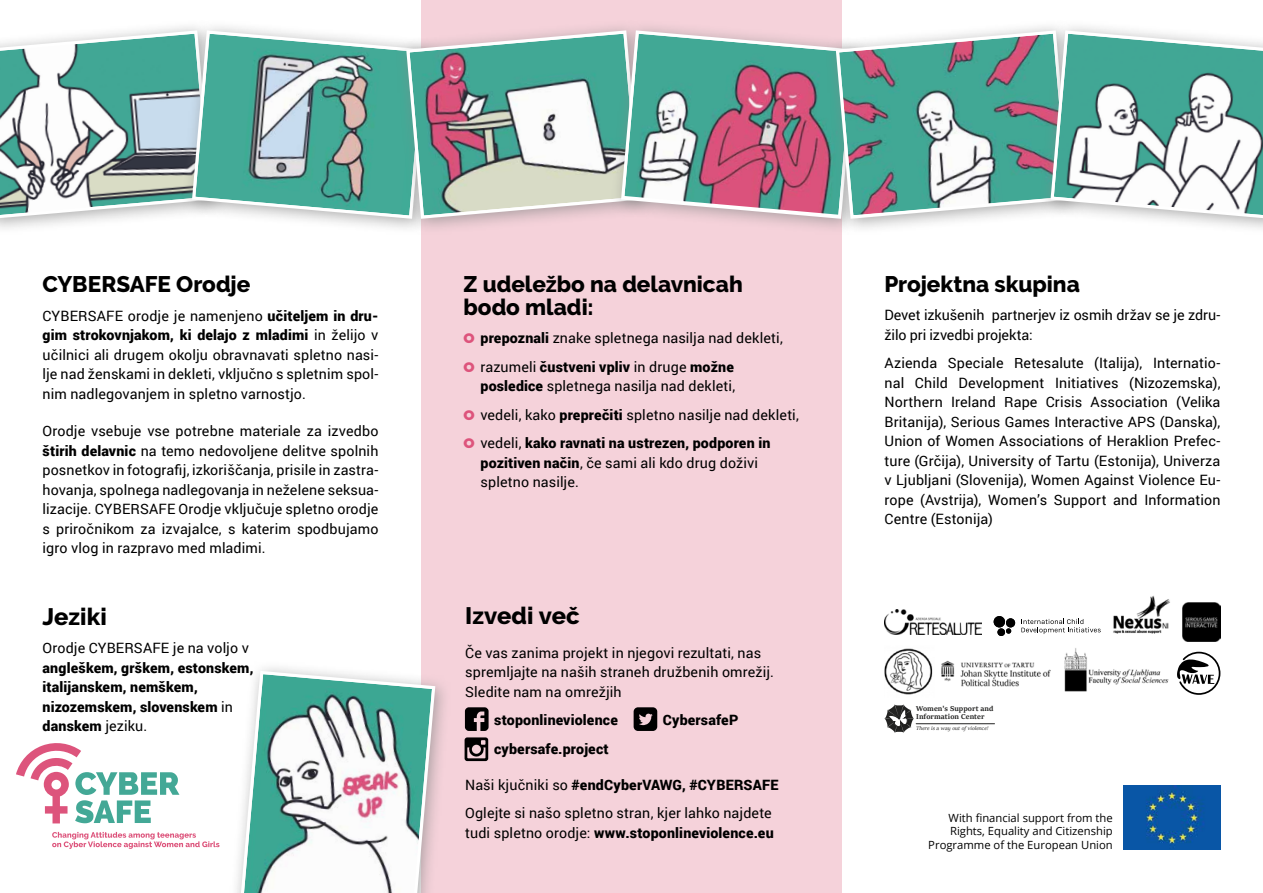
<style>
.page{position:relative;width:1263px;height:893px;background:#fff}
.page>*{position:absolute;margin:0;border:0;box-sizing:border-box;transform-origin:0 0}
.t1{font:800 23.7px "Raleway";letter-spacing:.005em;color:#000}
.t2{font:800 22.5px/22.5px "Raleway";color:#000}
.t3{font:14.25px/19.5px "Roboto";letter-spacing:.01em;color:#000}
.t4{font:900 14.25px/19.5px "Roboto";letter-spacing:.01em;color:#000}
.t5{font:11.25px/13.5px "Open Sans";color:#000;text-align:right}
.t6{font:700 7.8px/8.6px "Sitka Heading";letter-spacing:.01em;color:#222221}
.t7{font:italic 5.85px "Sitka Display";letter-spacing:.015em;color:#222221}
.s1{font-weight:900}
.s2{font-weight:400}
.s3{font-family:"Raleway";font-weight:900;font-size:17.1px;color:#dd547c}
</style>
<div class="page">
<div style="left:421px;top:0;width:421px;height:893px;background:#f5d2da"></div>
<svg style="left:52px;top:832px;width:168px;height:17px"></svg>
<svg style="left:16px;top:743px;width:163px;height:80px"></svg>
<img style="left:1123px;top:786px;width:97px;height:64px">
<div style="left:0;top:20px;width:228px;height:215px;background:#878787;opacity:.68"></div>
<div style="left:182px;top:20px;width:261px;height:215px;background:#878787;opacity:.68"></div>
<div style="left:396px;top:20px;width:261px;height:215px;background:#878787;opacity:.68"></div>
<div style="left:611px;top:20px;width:261px;height:215px;background:#878787;opacity:.68"></div>
<div style="left:825px;top:20px;width:262px;height:215px;background:#878787;opacity:.68"></div>
<div style="left:1040px;top:20px;width:223px;height:215px;background:#878787;opacity:.68"></div>
<svg style="left:0;top:29px;width:1263px;height:191px"></svg>
<div style="left:228px;top:661px;width:224px;height:232px;background:#878787;opacity:.68"></div>
<svg style="left:237px;top:669px;width:200px;height:224px"></svg>
<svg style="left:465px;top:707px;width:24px;height:24px"></svg>
<svg style="left:465px;top:737px;width:23px;height:24px"></svg>
<svg style="left:634px;top:707px;width:23px;height:24px"></svg>
<img style="left:884px;top:609px;width:97px;height:25px">
<svg style="left:1021px;top:619px;width:80px;height:15px"></svg>
<svg style="left:1006px;top:628px;width:5px;height:6px"></svg>
<div style="left:1006px;top:618px;width:9px;height:9px;background:#000;border-radius:50%"></div>
<div style="left:997px;top:628px;width:8px;height:8px;background:#000;border-radius:50%"></div>
<div style="left:994px;top:616px;width:11px;height:11px;background:#000;border-radius:50%"></div>
<img style="left:1113px;top:595px;width:57px;height:39px">
<img style="left:1182px;top:603px;width:38px;height:38px">
<img style="left:884px;top:648px;width:49px;height:47px">
<img style="left:941px;top:660px;width:110px;height:27px">
<svg style="left:1177px;top:652px;width:43px;height:43px"></svg>
<img style="left:1088px;top:669px;width:81px;height:16px">
<img style="left:1064px;top:648px;width:23px;height:44px">
<svg style="left:884px;top:705px;width:30px;height:28px"></svg>
<hr style="left:916px;top:723px;width:78px;height:1px;background:#222221">
<h2 class="t2" style="left:43px;top:273px;width:209px">CYBERSAFE Orodje</h2>
<p class="t3" style="left:43px;top:305px;width:337px;text-align:justify">CYBERSAFE orodje je namenjeno <span class="s1">učiteljem in dru&shy;gim strokovnjakom, ki delajo z mladimi</span> in želijo v učilnici ali drugem okolju obravnavati spletno nasi&shy;lje nad ženskami in dekleti, vključno s spletnim spol&shy;nim nadlegovanjem in spletno varnostjo.</p>
<p class="t3" style="left:43px;top:421px;width:337px;text-align:justify">Orodje vsebuje vse potrebne materiale za izvedbo <span class="s1">štirih delavnic</span> na temo nedovoljene delitve spolnih posnetkov in fotografij, izkoriščanja, prisile in zastra&shy;hovanja, spolnega nadlegovanja in neželene seksua&shy;lizacije. CYBERSAFE Orodje vključuje spletno orodje s priročnikom za izvajalce, s katerim spodbujamo igro vlog in razpravo med mladimi.</p>
<h1 class="t1" style="left:43px;top:603px;width:66px">Jeziki</h1>
<p class="t3" style="left:43px;top:638px;width:208px">Orodje CYBERSAFE je na voljo v</p>
<p class="t4" style="left:43px;top:657px;width:212px">angleškem, grškem, estonskem, italijanskem, nemškem, nizozemskem, slovenskem <span class="s2">in </span>danskem <span class="s2">jeziku.</span></p>
<h2 class="t2" style="left:463px;top:273px;width:281px">Z udeležbo na delavnicah bodo mladi:</h2>
<p class="t3" style="left:463px;top:323px;width:321px;line-height:28.5px"><span class="s3">k</span> <span class="s1">prepoznali</span> znake spletnega nasilja nad dekleti, <span class="s3">k</span> razumeli <span class="s1">čustveni vpliv</span> in druge <span class="s1">možne</span></p>
<p class="t3" style="left:463px;top:371px;width:337px;line-height:28.5px;text-indent:17px"><span class="s1">posledice</span> spletnega nasilja nad dekleti,<br><span class="s3">k</span> vedeli, kako <span class="s1">preprečiti</span> spletno nasilje nad dekleti, <span class="s3">k</span> vedeli, <span class="s1">kako ravnati na ustrezen, podporen in</span></p>
<p class="t3" style="left:480px;top:452px;width:279px"><span class="s1">pozitiven način</span>, če sami ali kdo drug doživi spletno nasilje.</p>
<h1 class="t1" style="left:465px;top:602px;width:116px">Izvedi več</h1>
<p class="t3" style="left:465px;top:642px;width:310px">Če vas zanima projekt in njegovi rezultati, nas spremljajte na naših straneh družbenih omrežij.<br>Sledite nam na omrežjih</p>
<p class="t4" style="left:494px;top:710px;width:125px">stoponlineviolence</p>
<p class="t4" style="left:663px;top:710px;width:77px">CybersafeP</p>
<p class="t4" style="left:494px;top:738px;width:116px">cybersafe.project</p>
<p class="t3" style="left:465px;top:770px;width:315px;line-height:28px">Naši kjučniki so <span class="s1">#endCyberVAWG, #CYBERSAFE<br></span>Oglejte si našo spletno stran, kjer lahko najdete</p>
<p class="t4" style="left:465px;top:822px;width:310px"><span class="s2">tudi spletno orodje:</span> www.stoponlineviolence.eu</p>
<h2 class="t2" style="left:884px;top:273px;width:197px">Projektna skupina</h2>
<p class="t3" style="left:884px;top:305px;width:337px">Devet izkušenih partnerjev iz osmih držav se je zdru&shy;žilo pri izvedbi projekta:</p>
<p class="t3" style="left:884px;top:353px;width:337px;text-align:justify">Azienda Speciale Retesalute (Italija), Internatio&shy;nal Child Development Initiatives (Nizozemska), Northern Ireland Rape Crisis Association (Velika Britanija), Serious Games Interactive APS (Danska), Union of Women Associations of Heraklion Prefec&shy;ture (Grčija), University of Tartu (Estonija), Univerza v Ljubljani (Slovenija), Women Against Violence Eu&shy;rope (Avstrija), Women’s Support and Information Centre (Estonija)</p>
<p class="t6" style="left:916px;top:704px;width:79px">Women's Support and<br>Information Center</p>
<p class="t7" style="left:916px;top:724px;width:74px">There is a way out of violence!</p>
<p class="t5" style="left:928px;top:811px;width:186px">With financial support from the<br>Rights, Equality and Citizenship<br>Programme of the European Union</p>
</div>
